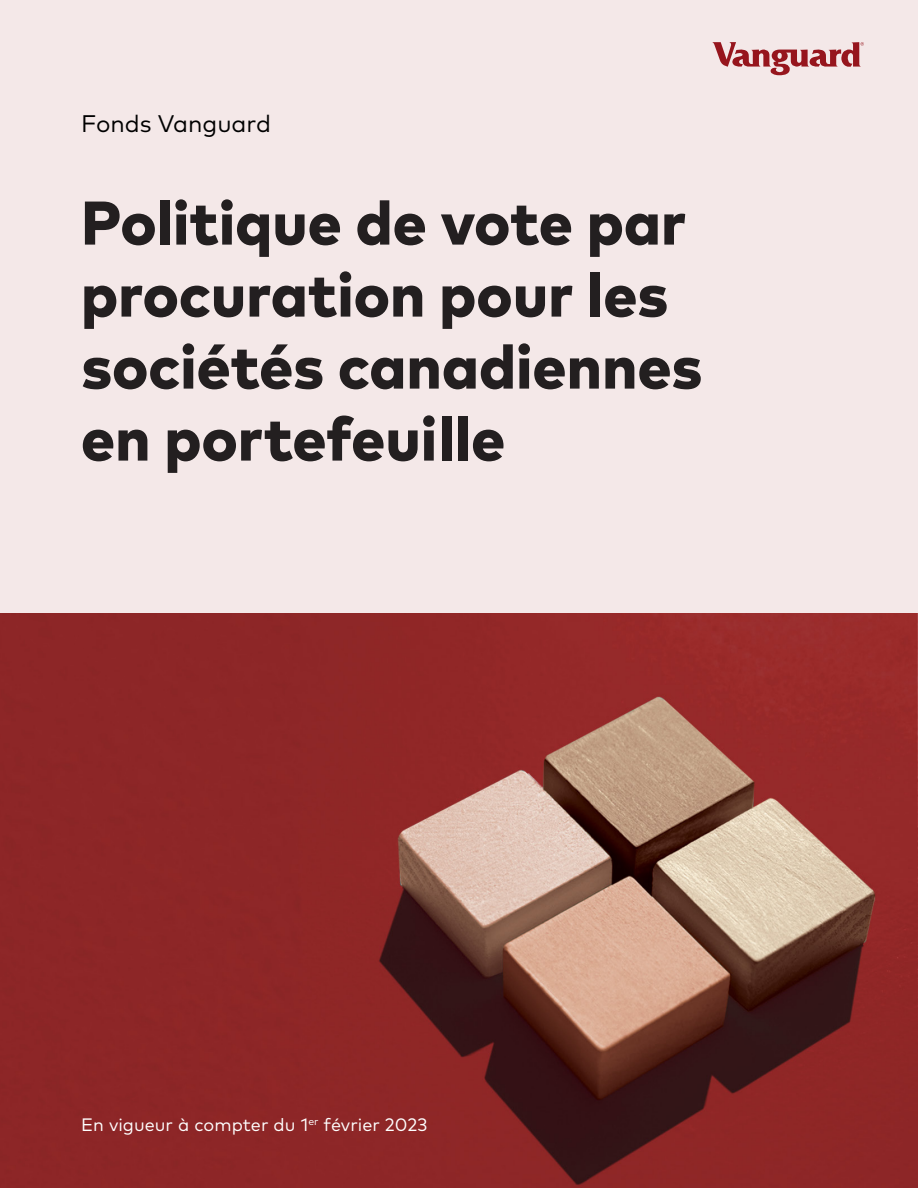
<style>
.page{position:relative;width:918px;height:1188px;background:#f4e8e8}
.page>*{position:absolute;margin:0;border:0;box-sizing:border-box;transform-origin:0 0}
.Headline__black{font:800 61.5px/72px "Mark Pro";color:#231f20}
.Subheadline__black{font:24px "Mark Pro";color:#000}
.B_head_black{font:18px "Mark Pro";color:#fff}
</style>
<div class="page">
<svg style="left:712px;top:42px;width:152px;height:33px"></svg>
<img style="left:0;top:614px;width:918px;height:574px">
<p class="Subheadline__black" style="left:81px;top:105px;width:192px">Fonds Vanguard</p>
<h1 class="Headline__black" style="left:81px;top:182px;width:623px">Politique de vote par procuration pour les sociétés canadiennes en portefeuille</h1>
<h3 class="B_head_black" style="left:81px;top:1111px;width:348px">En vigueur à compter du 1<sup>er</sup> février 2023</h3>
</div>
